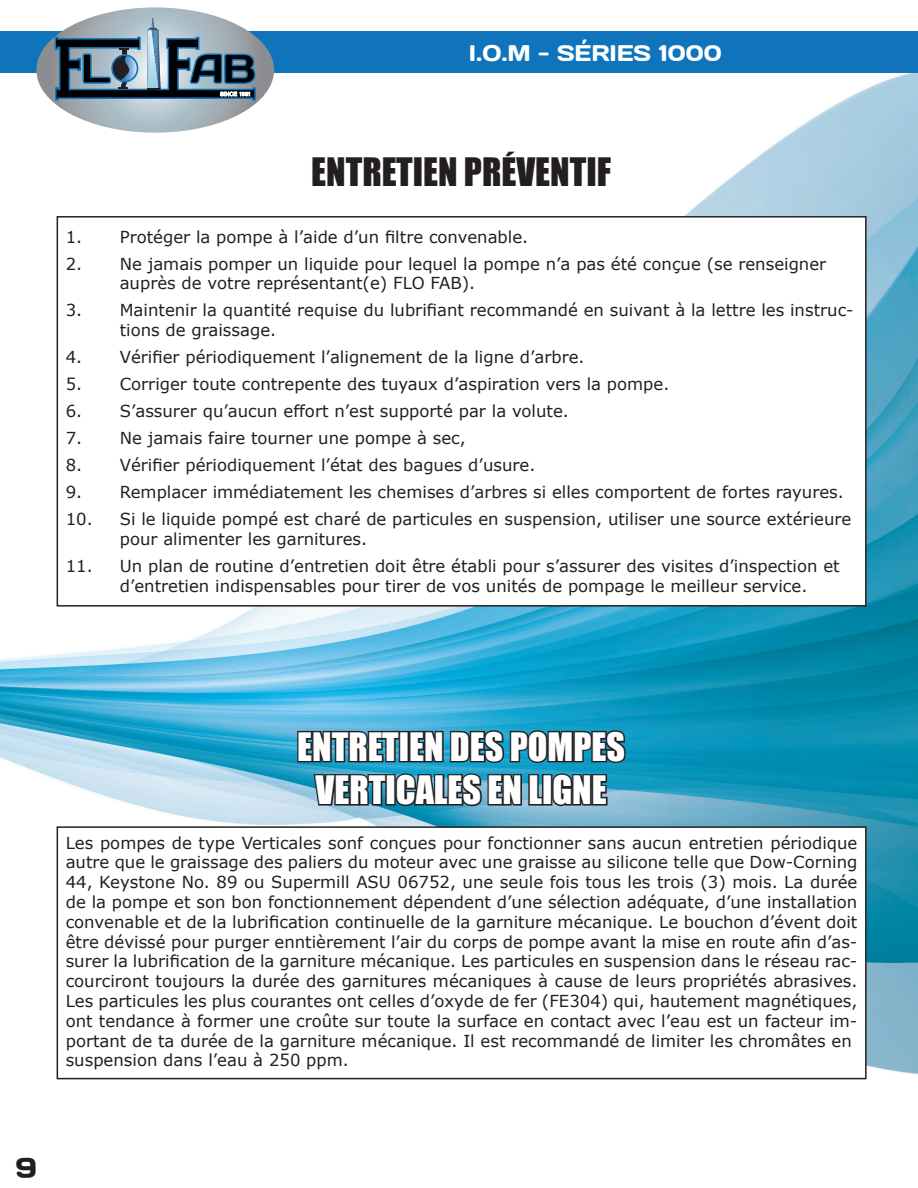
<style>
.page{position:relative;width:918px;height:1188px;background:#fff}
.page>*{position:absolute;margin:0;border:0;box-sizing:border-box;transform-origin:0 0}
.t1{font:36px "Impact";color:#fff}
.t2{font:36px "Impact";color:#231f20}
.t3{font:22.5px "Days";color:#fff}
.t4{font:16.5px/19.8px "Verdana";color:#231f20}
</style>
<div class="page">
<img style="left:0;top:72px;width:918px;height:1008px">
<div style="left:0;top:31px;width:918px;height:41px;background:#1074bc"></div>
<svg style="left:36px;top:7px;width:238px;height:126px"></svg>
<div style="left:57px;top:217px;width:809px;height:389px;background:#fff"></div>
<div style="left:57px;top:216px;width:810px;height:391px;border:2px solid #231f20"></div>
<div style="left:57px;top:827px;width:809px;height:252px;background:#fff"></div>
<div style="left:57px;top:826px;width:810px;height:253px;border:2px solid #231f20"></div>
<svg style="left:296px;top:697px;width:332px;height:132px;background:#408aa4"></svg>
<h2 class="t3" style="left:469px;top:38px;width:254px">I.O.M - SÉRIES 1000</h2>
<h1 class="t2" style="left:311px;top:144px;width:33px">ENTRETIEN</h1>
<h1 class="t2" style="left:464px;top:144px;width:18px">PRÉVENTIF</h1>
<p class="t4" style="left:66px;top:227px;width:464px">1. Protéger la pompe à l’aide d’un filtre convenable.</p>
<p class="t4" style="left:120px;top:254px;width:708px;text-indent:-54px">2. Ne jamais pomper un liquide pour lequel la pompe n’a pas été conçue (se renseigner auprès de votre représentant(e) FLO FAB).</p>
<p class="t4" style="left:66px;top:300px;width:43px">3. M</p>
<p class="t4" style="left:120px;top:300px;width:735px;text-indent:14px">aintenir la quantité requise du lubrifiant recommandé en suivant à la lettre les instruc&shy;tions de graissage.</p>
<p class="t4" style="left:66px;top:347px;width:520px">4. Vérifier périodiquement l’alignement de la ligne d’arbre.</p>
<p class="t4" style="left:66px;top:374px;width:605px">5. Corriger toute contrepente des tuyaux d’aspiration vers la pompe.</p>
<p class="t4" style="left:66px;top:401px;width:505px">6. S’assurer qu’aucun effort n’est supporté par la volute.</p>
<p class="t4" style="left:66px;top:428px;width:45px">7. N</p>
<p class="t4" style="left:132px;top:428px;width:335px">e jamais faire tourner une pompe à sec,</p>
<p class="t4" style="left:66px;top:455px;width:471px">8. Vérifier périodiquement l’état des bagues d’usure.</p>
<p class="t4" style="left:66px;top:482px;width:45px">9. R</p>
<p class="t4" style="left:131px;top:482px;width:715px">emplacer immédiatement les chemises d’arbres si elles comportent de fortes rayures.</p>
<p class="t4" style="left:66px;top:509px;width:46px">10. S</p>
<p class="t4" style="left:120px;top:509px;width:733px;text-indent:11px">i le liquide pompé est charé de particules en suspension, utiliser une source extérieure pour alimenter les garnitures.</p>
<p class="t4" style="left:120px;top:556px;width:722px;text-indent:-54px">11. Un plan de routine d’entretien doit être établi pour s’assurer des visites d’inspection et d’entretien indispensables pour tirer de vos unités de pompage le meilleur service.</p>
<h1 class="t1" style="left:297px;top:719px;width:33px">ENTRETIEN</h1>
<h1 class="t1" style="left:450px;top:719px;width:80px">DES POMPES</h1>
<h1 class="t1" style="left:316px;top:762px;width:36px">VERTICALES</h1>
<h1 class="t1" style="left:488px;top:762px;width:72px">EN LIGNE</h1>
<p class="t4" style="left:66px;top:832px;width:793px">Les pompes de type Verticales sonf conçues pour fonctionner sans aucun entretien périodique autre que le graissage des paliers du moteur avec une graisse au silicone telle que Dow-Corning 44, Keystone No. 89 ou Supermill ASU 06752, une seule fois tous les trois (3) mois. La durée de la pompe et son bon fonctionnement dépendent d’une sélection adéquate, d’une installation convenable et de la lubrification continuelle de la garniture mécanique. Le bouchon d’évent doit être dévissé pour purger enntièrement l’air du corps de pompe avant la mise en route afin d’as&shy;surer la lubrification de la garniture mécanique. Les particules en suspension dans le réseau rac&shy;courciront toujours la durée des garnitures mécaniques à cause de leurs propriétés abrasives.<br>Les particules les plus courantes ont celles d’oxyde de fer (FE304) qui, hautement magnétiques, ont tendance à former une croûte sur toute la surface en contact avec l’eau est un facteur im&shy;portant de ta durée de la garniture mécanique. Il est recommandé de limiter les chromâtes en suspension dans l’eau à 250 ppm.</p>
</div>
